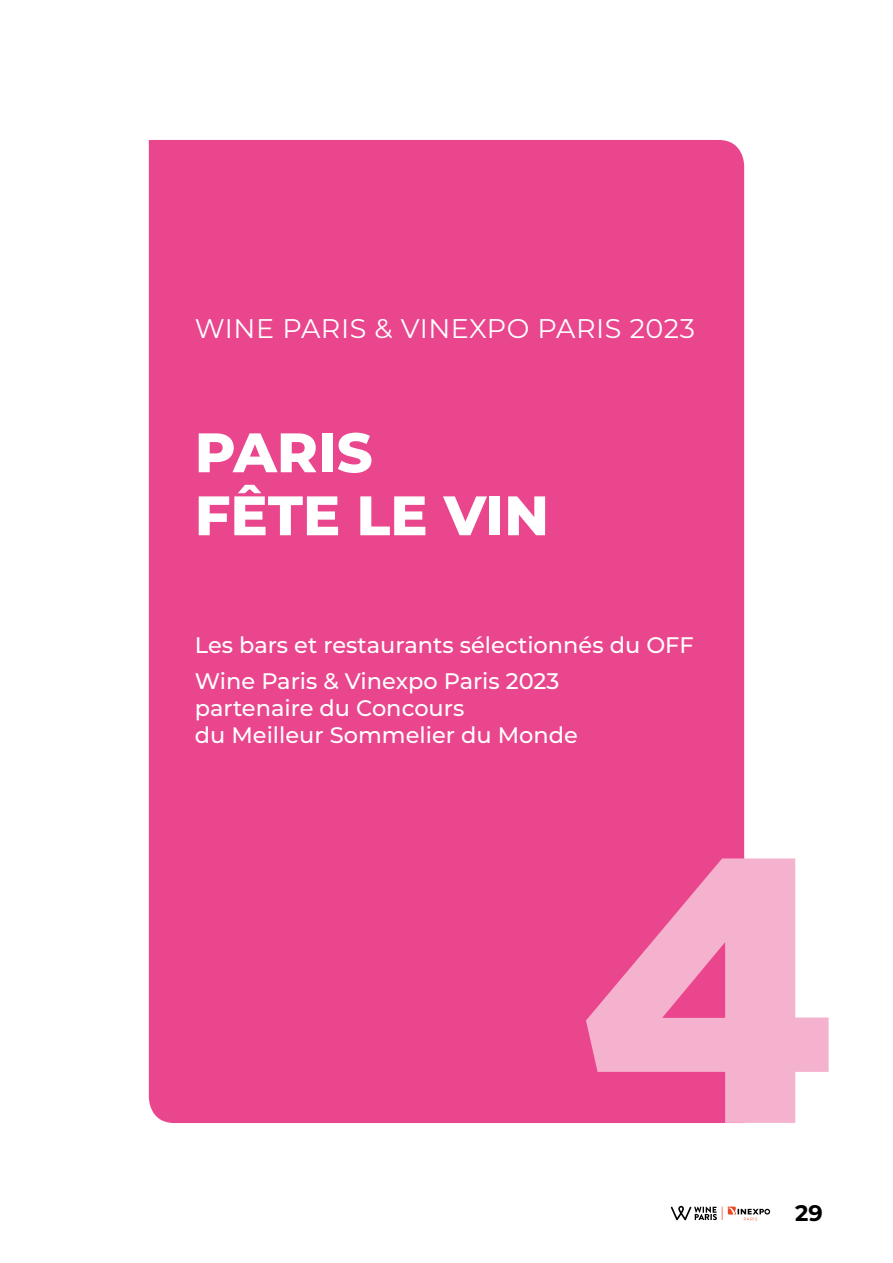
<style>
.page{position:relative;width:893px;height:1263px;background:#fff}
.page>*{position:absolute;margin:0;border:0;box-sizing:border-box;transform-origin:0 0}
.t1{font:900 375px "Gotham";color:#f5b2ce}
.t2{font:800 55.5px/63px "Montserrat";color:#fff}
.t3{font:27px "Montserrat";letter-spacing:.02em;color:#fff}
.t4{font:500 22.5px/35.5px "Montserrat";color:#fff}
.t5{font:700 22.5px "Montserrat";color:#000}
</style>
<div class="page">
<svg style="left:671px;top:1206px;width:99px;height:14px"></svg>
<div style="left:149px;top:140px;width:595px;height:983px;background:#e9468d"></div>
<p class="t3" style="left:195px;top:310px;width:502px">WINE PARIS &amp; VINEXPO PARIS 2023</p>
<h2 class="t2" style="left:195px;top:418px;width:356px">PARIS<br>FÊTE LE VIN</h2>
<p class="t4" style="left:195px;top:627px;width:500px">Les bars et restaurants sélectionnés du OFF<br>Wine Paris &amp; Vinexpo Paris 2023</p>
<p class="t4" style="left:195px;top:693px;width:385px;line-height:27px">partenaire du Concours<br>du Meilleur Sommelier du Monde</p>
<h1 class="t1" style="left:581px;top:732px;width:260px">4</h1>
<p class="t5" style="left:795px;top:1197px;width:29px">29</p>
</div>
